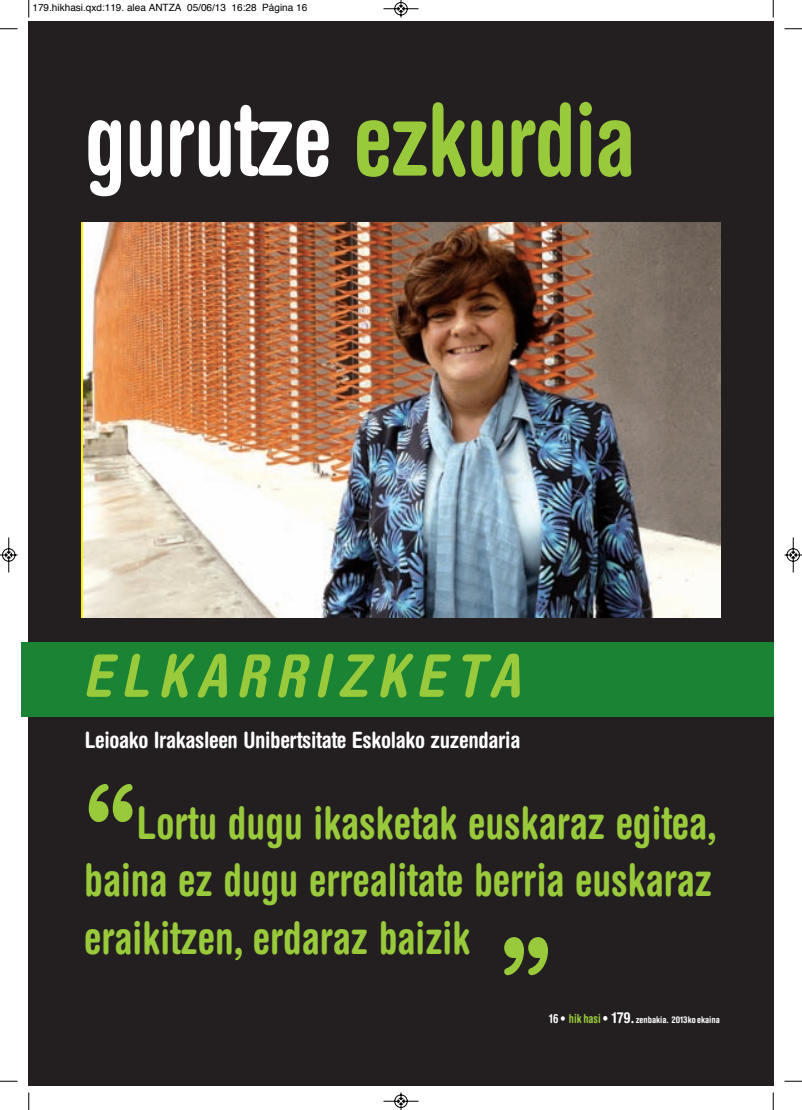
<style>
.page{position:relative;width:802px;height:1110px;background:#fff}
.page>*{position:absolute;margin:0;border:0;box-sizing:border-box;transform-origin:0 0}
.t1{font:700 condensed 137.5px "Helvetica Rounded";color:#99ca3b;scale:.9 1}
.t2{font:700 condensed 100px "Helvetica Rounded";letter-spacing:-.015em;color:#99ca3b;scale:.9 1}
.t3{font:italic 700 condensed 58.88px "Helvetica Rounded";letter-spacing:.145em;color:#99ca3b}
.t4{font:700 condensed 45px/57.5px "Helvetica Rounded";color:#99ca3b;text-align:justify;scale:.9 1}
.t5{font:700 condensed 22.5px "Helvetica Rounded";letter-spacing:-.015em;color:#fff}
.t6{font:10px "Helvetica";color:#000}
.t7{font:700 condensed 9.25px "Helvetica Rounded";color:#fff}
.s1{color:#fff}
.s2{font-size:12.5px}
.s3{font-size:12.5px;color:#99ca3b}
.s4{font-size:13px}
.s5{font-size:15px}
</style>
<div class="page">
<div style="left:28px;top:22px;width:745px;height:1064px;background:#231f20"></div>
<div style="left:21px;top:642px;width:752px;height:74px;background:#1b8334"></div>
<img style="left:83px;top:222px;width:637px;height:395px">
<svg style="left:28px;top:0;width:2px;height:18px"></svg>
<svg style="left:0;top:28px;width:18px;height:2px"></svg>
<svg style="left:773px;top:0;width:1px;height:18px"></svg>
<svg style="left:784px;top:28px;width:18px;height:2px"></svg>
<svg style="left:28px;top:1092px;width:2px;height:18px"></svg>
<svg style="left:0;top:1081px;width:18px;height:1px"></svg>
<svg style="left:773px;top:1092px;width:1px;height:18px"></svg>
<svg style="left:784px;top:1081px;width:18px;height:1px"></svg>
<svg style="left:383px;top:0;width:36px;height:18px"></svg>
<svg style="left:383px;top:1092px;width:36px;height:18px"></svg>
<svg style="left:0;top:537px;width:18px;height:36px"></svg>
<svg style="left:784px;top:537px;width:18px;height:36px"></svg>
<p class="t6" style="left:32px;top:4px;width:276px">179.hikhasi.qxd:119. alea ANTZA 05/06/13 16:28 Página 16</p>
<h2 class="t2" style="left:85px;top:104px;width:613px"><span class="s1">gurutze</span> ezkurdia</h2>
<h3 class="t3" style="left:83px;top:654px;width:438px">ELKARRIZKETA</h3>
<p class="t5" style="left:85px;top:732px;width:437px">Leioako Irakasleen Unibertsitate Eskolako zuzendaria</p>
<h1 class="t1" style="left:84px;top:786px;width:60px">“</h1>
<p class="t4" style="left:84px;top:799px;width:704px;text-indent:53px">Lortu dugu ikasketak euskaraz egitea, baina ez dugu errealitate berria euskaraz eraikitzen, erdaraz baizik</p>
<h1 class="t1" style="left:499px;top:939px;width:60px">”</h1>
<p class="t7" style="left:549px;top:1017px;width:172px"><span class="s2">16 •</span> <span class="s3">hik hasi</span> <span class="s4">•</span> <span class="s5">179.</span> zenbakia. 2013ko ekaina</p>
</div>
